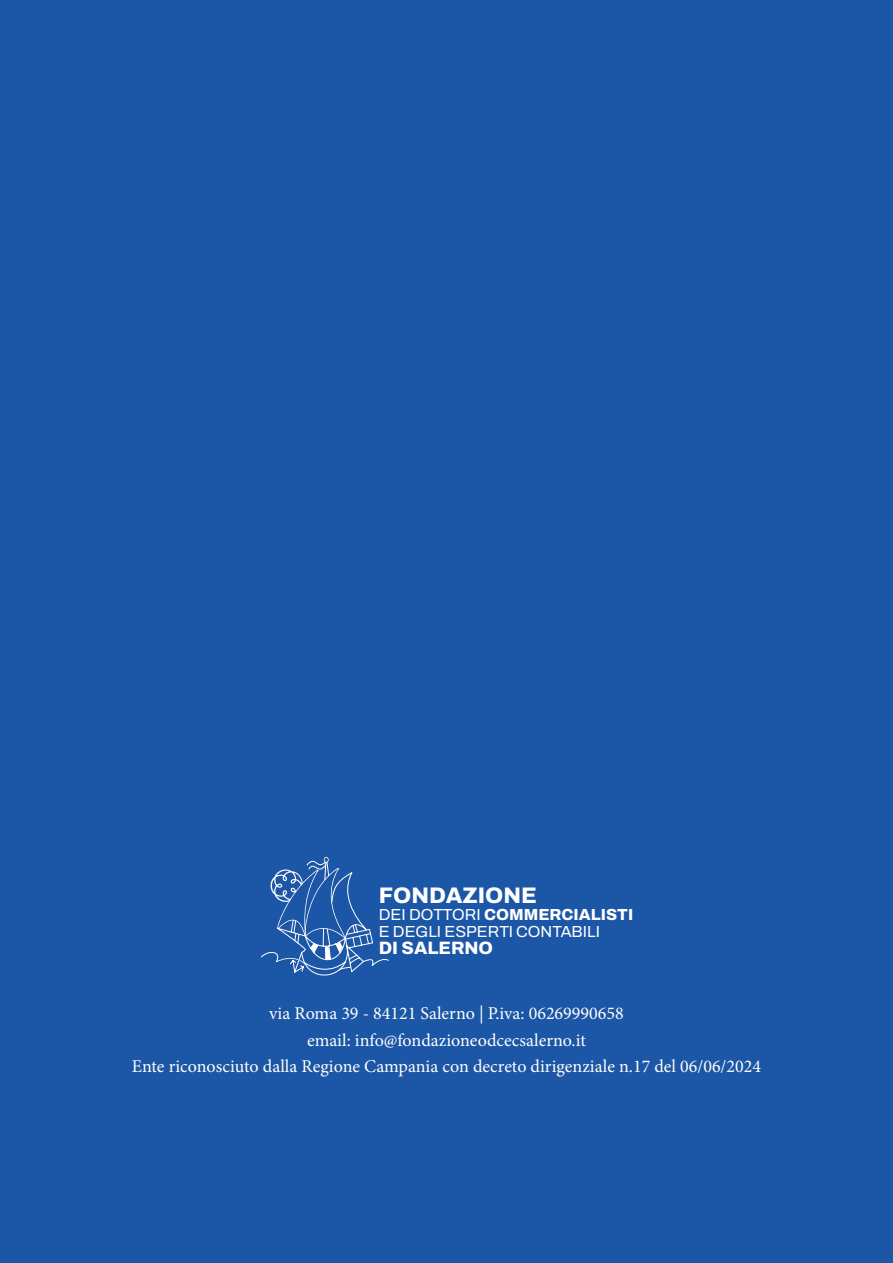
<style>
.page{position:relative;width:893px;height:1263px;background:#1c56a6}
.page>*{position:absolute;margin:0;border:0;box-sizing:border-box;transform-origin:0 0}
.t1{font:800 22.5px "Archivo";color:#fff}
.t2{font:18px/26.2px "Minion Pro";color:#fff;text-align:center}
.t3{font:800 17.85px "Archivo";color:#fff}
.t4{font:16.05px/17.2px "Archivo";color:#fff}
.s1{font-weight:800}
</style>
<div class="page">
<svg style="left:260px;top:856px;width:129px;height:120px"></svg>
<p class="t1" style="left:379px;top:878px;width:160px">FONDAZIONE</p>
<p class="t4" style="left:379px;top:906px;width:256px">DEI DOTTORI <span class="s1">COMMERCIALISTI<br></span>E DEGLI ESPERTI CONTABILI</p>
<p class="t3" style="left:379px;top:935px;width:116px">DI SALERNO</p>
<p class="t2" style="left:132px;top:1000px;width:631px">via Roma 39 - 84121 Salerno | P.iva: 06269990658<br>email: info@fondazioneodcecsalerno.it<br>Ente riconosciuto dalla Regione Campania con decreto dirigenziale n.17 del 06/06/2024</p>
</div>
